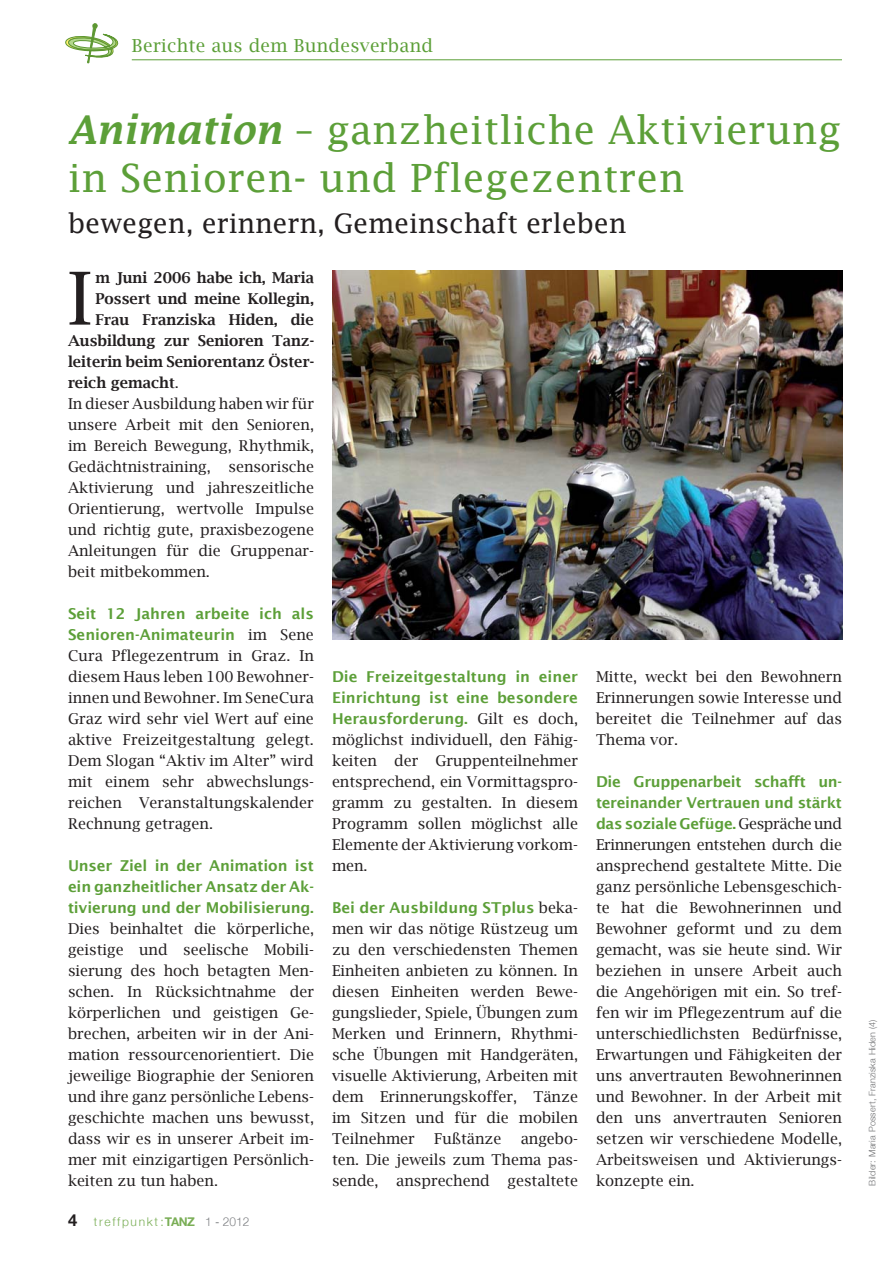
<style>
.page{position:relative;width:893px;height:1263px;background:#fff}
.page>*{position:absolute;margin:0;border:0;box-sizing:border-box;transform-origin:0 0}
.t1{font:73.05px "Lucida Bright";color:#231f20}
.t2{font:39px/48px "Lucida Fax";letter-spacing:.005em;color:#5c9f38}
.t3{font:27px "Lucida Fax";letter-spacing:-.01em;color:#231f20}
.t4{font:18px "Lucida Bright";letter-spacing:.02em;color:#5c9f38}
.t5{font:15px/21px "Lucida Bright";color:#231f20;text-align:justify}
.t6{font:600 15px/21px "Lucida Sans";color:#5c9f38;text-align:justify}
.t7{font:600 15px "Lucida Bright";color:#231f20}
.t8{font:300 12px "Helvetica Neue";letter-spacing:.14em;color:#7aae56}
.t9{font:300 9px "Helvetica Neue";letter-spacing:.02em;color:#6d6e70}
.s1{font-weight:600;font-style:italic}
.s2{font-weight:400}
.s3{font-family:"Lucida Bright";font-weight:400;color:#231f20}
.s4{font-weight:700;font-size:16.5px;color:#231f20}
.s5{font-weight:700}
.s6{color:#808285}
</style>
<div class="page">
<svg style="left:65px;top:23px;width:54px;height:40px"></svg>
<hr style="left:132px;top:60px;width:710px;height:1px;background:#5c9f38">
<img style="left:332px;top:270px;width:510px;height:370px">
<p class="t4" style="left:132px;top:35px;width:303px">Berichte aus dem Bundesverband</p>
<h2 class="t2" style="left:68px;top:105px;width:774px"><span class="s1">Animation</span> – ganzheitliche Aktivierung in Senioren- und Pflegezentren</h2>
<h3 class="t3" style="left:68px;top:207px;width:560px">bewegen, erinnern, Gemeinschaft erleben</h3>
<h1 class="t1" style="left:68px;top:254px;width:25px">I</h1>
<p class="t7" style="left:95px;top:268px;width:220px">m Juni 2006 habe ich, Maria</p>
<p class="t7" style="left:95px;top:289px;width:220px">Possert und meine Kollegin,</p>
<p class="t7" style="left:95px;top:310px;width:220px">Frau Franziska Hiden, die</p>
<p class="t7" style="left:68px;top:331px;width:247px">Ausbildung zur Senioren Tanz-</p>
<p class="t7" style="left:68px;top:352px;width:247px">leiterin beim Seniorentanz Öster-</p>
<p class="t7" style="left:68px;top:373px;width:112px">reich gemacht<span class="s2">.</span></p>
<p class="t5" style="left:68px;top:392px;width:247px">In dieser Ausbildung haben wir für</p>
<p class="t5" style="left:68px;top:413px;width:247px">unsere Arbeit mit den Senioren,</p>
<p class="t5" style="left:68px;top:434px;width:247px">im Bereich Bewegung, Rhythmik,</p>
<p class="t5" style="left:68px;top:455px;width:247px">Gedächtnistraining, sensorische</p>
<p class="t5" style="left:68px;top:476px;width:247px">Aktivierung und jahreszeitliche</p>
<p class="t5" style="left:68px;top:497px;width:247px">Orientierung, wertvolle Impulse</p>
<p class="t5" style="left:68px;top:518px;width:247px">und richtig gute, praxisbezogene</p>
<p class="t5" style="left:68px;top:539px;width:247px">Anleitungen für die Gruppenar-</p>
<p class="t5" style="left:68px;top:560px;width:143px">beit mitbekommen.</p>
<p class="t6" style="left:68px;top:602px;width:247px">Seit 12 Jahren arbeite ich als<br>Senioren-Animateurin <span class="s3">im Sene</span></p>
<p class="t5" style="left:68px;top:644px;width:247px">Cura Pflegezentrum in Graz. In diesem Haus leben 100 Bewohner&shy;innen und Bewohner. Im SeneCura Graz wird sehr viel Wert auf eine aktive Freizeitgestaltung gelegt.<br>Dem Slogan “Aktiv im Alter” wird mit einem sehr abwechslungs&shy;reichen Veranstaltungskalender Rechnung getragen.</p>
<p class="t6" style="left:68px;top:854px;width:247px">Unser Ziel in der Animation ist ein ganzheitlicher Ansatz der Ak&shy;tivierung und der Mobilisierung.</p>
<p class="t5" style="left:68px;top:917px;width:247px">Dies beinhaltet die körperliche, geistige und seelische Mobili&shy;sierung des hoch betagten Men&shy;schen. In Rücksichtnahme der körperlichen und geistigen Ge&shy;brechen, arbeiten wir in der Ani&shy;mation ressourcenorientiert. Die jeweilige Biographie der Senioren und ihre ganz persönliche Lebens&shy;geschichte machen uns bewusst, dass wir es in unserer Arbeit im&shy;mer mit einzigartigen Persönlich&shy;keiten zu tun haben.</p>
<p class="t8" style="left:68px;top:1216px;width:183px"><span class="s4">4</span> treffpunkt:<span class="s5">TANZ</span> <span class="s6">1 - 2012</span></p>
<p class="t6" style="left:332px;top:665px;width:247px">Die Freizeitgestaltung in einer Einrichtung ist eine besondere Herausforderung. <span class="s3">Gilt es doch,</span></p>
<p class="t5" style="left:332px;top:728px;width:247px">möglichst individuell, den Fähig&shy;keiten der Gruppenteilnehmer entsprechend, ein Vormittagspro&shy;gramm zu gestalten. In diesem Programm sollen möglichst alle Elemente der Aktivierung vorkom&shy;men.</p>
<p class="t6" style="left:332px;top:896px;width:247px">Bei der Ausbildung STplus <span class="s3">beka-</span></p>
<p class="t5" style="left:332px;top:917px;width:247px">men wir das nötige Rüstzeug um zu den verschiedensten Themen Einheiten anbieten zu können. In diesen Einheiten werden Bewe&shy;gungslieder, Spiele, Übungen zum Merken und Erinnern, Rhythmi&shy;sche Übungen mit Hand geräten, visuelle Aktivierung, Arbeiten mit dem Erinnerungskoffer, Tänze im Sitzen und für die mobilen Teilneh mer</p>
<p class="t5" style="left:434px;top:1127px;width:69px">Fußtänze</p>
<p class="t5" style="left:332px;top:1127px;width:247px;text-indent:189px">angebo&shy;ten. Die jeweils zum Thema pas&shy;sende, ansprechend gestaltete</p>
<p class="t5" style="left:596px;top:665px;width:247px">Mitte, weckt bei den Bewohnern Erinnerungen sowie Interesse und bereitet die Teilnehmer auf das Thema vor.</p>
<p class="t6" style="left:596px;top:770px;width:247px">Die Gruppenarbeit schafft un&shy;tereinander Vertrauen und stärkt das soziale Gefüge. <span class="s3">Gespräche und</span></p>
<p class="t5" style="left:596px;top:833px;width:247px">Erinnerungen entstehen durch die ansprechend gestaltete Mitte. Die ganz persönliche Lebensgeschich&shy;te hat die Bewohnerinnen und Bewohner geformt und zu dem gemacht, was sie heute sind. Wir beziehen in unsere Arbeit auch die Angehörigen mit ein. So tref&shy;fen wir im Pflegezentrum auf die unterschiedlichsten Bedürfnisse, Erwartungen und Fähigkeiten der uns anvertrauten Bewohnerinnen und Bewohner. In der Arbeit mit den uns anvertrauten Senioren setzen wir verschiedene Modelle, Arbeitsweisen und Aktivierungs&shy;konzepte ein.</p>
<p class="t9" style="left:867px;top:1186px;width:168px;rotate:-90deg">Bilder: Maria Possert, Franziska Hiden (4)</p>
</div>
